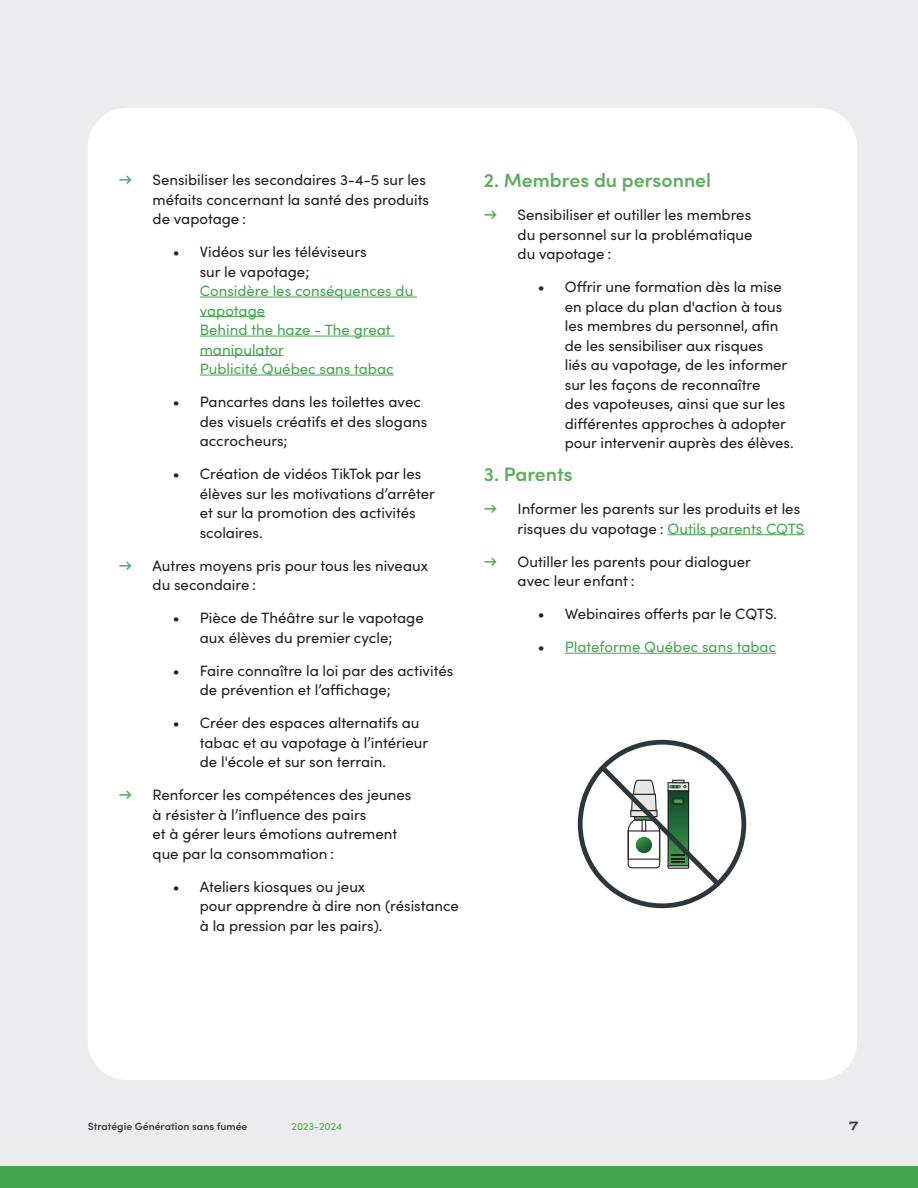
<style>
.page{position:relative;width:918px;height:1188px;background:#fff}
.page>*{position:absolute;margin:0;border:0;box-sizing:border-box;transform-origin:0 0}
.intertitre{font:600 19.5px "Sofia Pro";color:#5cae5c}
.t1{font:15px/19.5px "Sofia Pro";color:#231f20}
.t2{font:15px/19.5px "Sofia Pro";color:#44a74f}
.Texte_courant{font:700 12px "Henderson Slab Basic";color:#3e3e3f}
.Texte_courant-2{font:600 10.5px "Sofia Pro";color:#3e3e3f}
.Texte_courant-3{font:500 10.5px "Sofia Pro";color:#5cae5c}
.s1{font-weight:700;color:#5cae5c}
.s2{color:#231f20}
.s3{color:#44a74f}
</style>
<div class="page">
<div style="left:0;top:0;width:918px;height:1166px;background:#ececee"></div>
<div style="left:88px;top:108px;width:769px;height:972px;background:#fff;border-radius:39px"></div>
<hr style="left:200px;top:297px;width:217px;height:1px;background:#44a74f">
<hr style="left:200px;top:316px;width:65px;height:1px;background:#44a74f">
<hr style="left:200px;top:336px;width:195px;height:1px;background:#44a74f">
<hr style="left:200px;top:355px;width:83px;height:1px;background:#44a74f">
<hr style="left:200px;top:375px;width:194px;height:1px;background:#44a74f">
<hr style="left:667px;top:534px;width:137px;height:1px;background:#44a74f">
<hr style="left:565px;top:653px;width:211px;height:1px;background:#44a74f">
<div style="left:578px;top:740px;width:168px;height:168px;border:5px solid #2b363d;border-radius:50%"></div>
<svg style="left:596px;top:761px;width:129px;height:130px"></svg>
<div style="left:0;top:1166px;width:918px;height:22px;background:#44a74f"></div>
<p class="t1" style="left:153px;top:169px;width:278px;text-indent:-34px"><span class="s1">→</span> Sensibiliser les secondaires 3-4-5 sur les méfaits concernant la santé des produits de vapotage :</p>
<p class="t2" style="left:200px;top:241px;width:215px;text-indent:-27px"><span class="s2">• Vidéos sur les téléviseurs<br>sur le vapotage;<br></span>Considère les conséquences du vapotage<br>Behind the haze - The great manipulator<br>Publicité Québec sans tabac</p>
<p class="t1" style="left:200px;top:391px;width:229px;text-indent:-27px">• Pancartes dans les toilettes avec des visuels créatifs et des slogans accrocheurs;</p>
<p class="t1" style="left:200px;top:463px;width:237px;text-indent:-27px">• Création de vidéos TikTok par les élèves sur les motivations d’arrêter et sur la promotion des activités scolaires.</p>
<p class="t1" style="left:153px;top:555px;width:277px;text-indent:-34px"><span class="s1">→</span> Autres moyens pris pour tous les niveaux du secondaire :</p>
<p class="t1" style="left:173px;top:607px;width:252px;text-align:center">• Pièce de Théâtre sur le vapotage aux élèves du premier cycle;</p>
<p class="t1" style="left:200px;top:660px;width:255px;text-indent:-27px">• Faire connaître la loi par des activités de prévention et l’affichage;</p>
<p class="t1" style="left:200px;top:712px;width:230px;text-indent:-27px">• Créer des espaces alternatifs au tabac et au vapotage à l’intérieur de l'école et sur son terrain.</p>
<p class="t1" style="left:153px;top:784px;width:260px;text-indent:-34px"><span class="s1">→</span> Renforcer les compétences des jeunes à résister à l’influence des pairs<br>et à gérer leurs émotions autrement que par la consommation :</p>
<p class="t1" style="left:200px;top:876px;width:261px;text-indent:-27px">• Ateliers kiosques ou jeux<br>pour apprendre à dire non (résistance à la pression par les pairs).</p>
<p class="intertitre" style="left:484px;top:166px;width:229px">2. Membres du personnel</p>
<p class="t1" style="left:518px;top:205px;width:237px;text-align:justify;text-indent:-34px"><span class="s1">→</span> Sensibiliser et outiller les membres du personnel sur la problématique du vapotage :</p>
<p class="t1" style="left:565px;top:277px;width:230px;text-indent:-27px">• Offrir une formation dès la mise en place du plan d'action à tous les membres du personnel, afin de les sensibiliser aux risques<br>liés au vapotage, de les informer sur les façons de reconnaître<br>des vapoteuses, ainsi que sur les différentes approches à adopter pour intervenir auprès des élèves.</p>
<p class="intertitre" style="left:484px;top:460px;width:90px">3. Parents</p>
<p class="t1" style="left:484px;top:499px;width:322px;text-align:right"><span class="s1">→</span> Informer les parents sur les produits et les risques du vapotage : <span class="s3">Outils parents CQTS</span></p>
<p class="t1" style="left:518px;top:551px;width:235px;text-indent:-34px"><span class="s1">→</span> Outiller les parents pour dialoguer avec leur enfant :</p>
<p class="t1" style="left:538px;top:604px;width:241px">• Webinaires offerts par le CQTS.</p>
<p class="t2" style="left:538px;top:637px;width:240px"><span class="s2">•</span> Plateforme Québec sans tabac</p>
<p class="Texte_courant-2" style="left:88px;top:1118px;width:161px">Stratégie Génération sans fumée</p>
<p class="Texte_courant-3" style="left:292px;top:1118px;width:52px">2023-2024</p>
<p class="Texte_courant" style="left:849px;top:1118px;width:12px">7</p>
</div>
